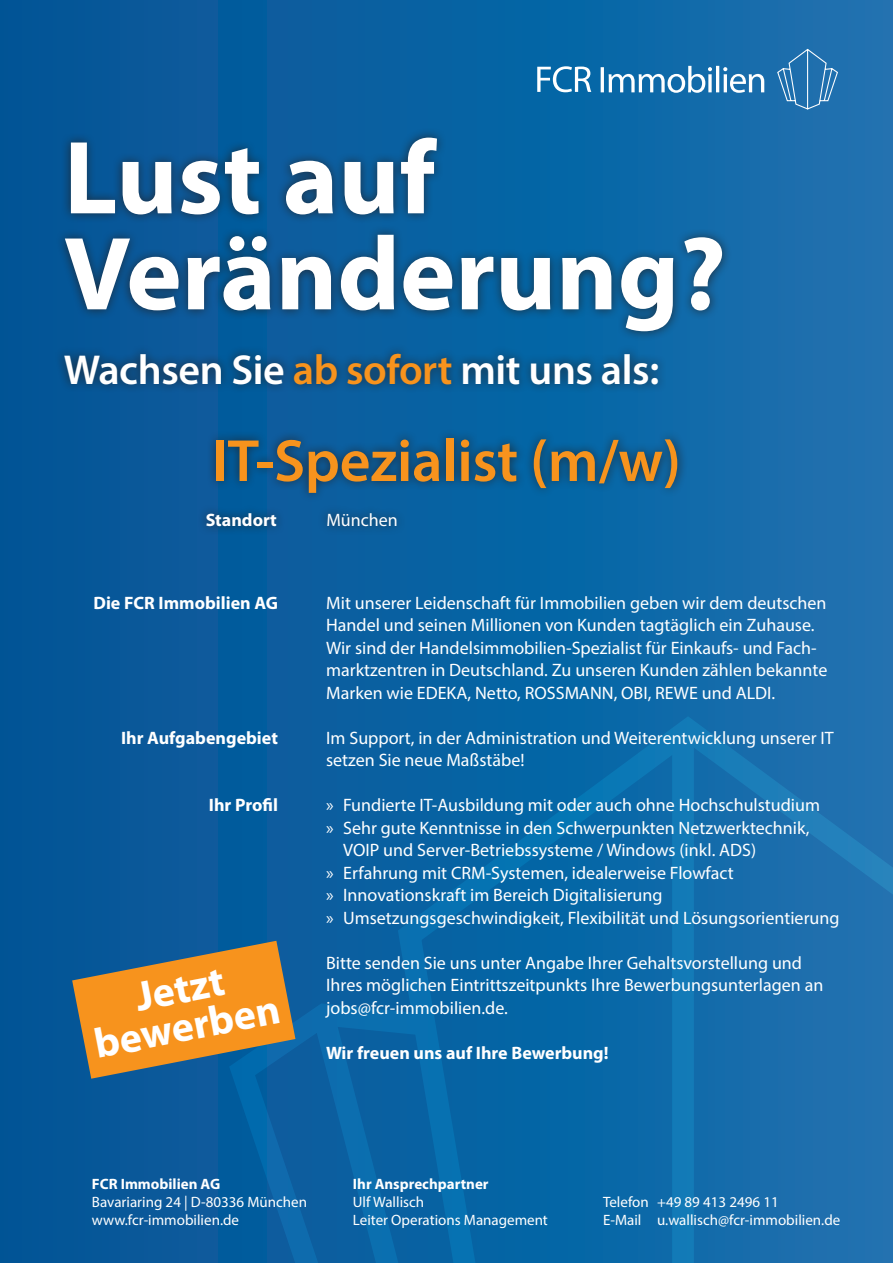
<style>
.page{position:relative;width:893px;height:1263px;background:#fff}
.page>*{position:absolute;margin:0;border:0;box-sizing:border-box;transform-origin:0 0}
.t1{font:700 105px/96px "Myriad Pro";color:#fff}
.t2{font:600 60px "Myriad Pro";letter-spacing:-.005em;color:#f7931d}
.t3{font:600 42px "Myriad Pro";letter-spacing:-.01em;color:#fff}
.t4{font:700 42px "Myriad Pro";color:#fff}
.t5{font:18px/22.5px "Myriad Pro";color:#fff}
.t6{font:700 18px "Myriad Pro";color:#fff}
.t7{font:15px "Myriad Pro";color:#fff}
.t8{font:700 15px "Myriad Pro";color:#fff}
.s1{color:#f7931d}
</style>
<div class="page">
<div style="left:0;top:0;width:893px;height:1263px;background:linear-gradient(to right,#005395,#1871b0)"></div>
<svg style="left:386px;top:715px;width:507px;height:548px;background:#106aa9"></svg>
<div style="left:848px;top:992px;width:45px;height:271px;background:#2271b0"></div>
<svg style="left:228px;top:992px;width:300px;height:271px;background:#0863a4"></svg>
<div style="left:672px;top:736px;width:22px;height:527px;background:#127ab7"></div>
<div style="left:55px;top:344px;width:632px;height:192px;background:#231f20;opacity:.75"></div>
<div style="left:56px;top:128px;width:676px;height:213px;background:#231f20;opacity:.75"></div>
<svg style="left:72px;top:941px;width:223px;height:138px;background:#a98046"></svg>
<svg style="left:601px;top:66px;width:163px;height:27px"></svg>
<svg style="left:537px;top:66px;width:54px;height:26px"></svg>
<svg style="left:776px;top:49px;width:62px;height:60px;background:#367eb6"></svg>
<p class="t1" style="left:64px;top:126px;width:664px">Lust auf<br>Veränderung?</p>
<p class="t3" style="left:64px;top:343px;width:597px">Wachsen Sie <span class="s1">ab sofort</span> mit uns als:</p>
<p class="t2" style="left:212px;top:423px;width:470px">IT-Spezialist (m/w)</p>
<p class="t6" style="left:206px;top:508px;width:73px">Standort</p>
<p class="t5" style="left:326px;top:508px;width:73px">München</p>
<p class="t6" style="left:93px;top:591px;width:186px">Die FCR Immobilien AG</p>
<p class="t6" style="left:121px;top:726px;width:158px">Ihr Aufgabengebiet</p>
<p class="t6" style="left:209px;top:793px;width:71px">Ihr Profil</p>
<p class="t4" style="left:130px;top:970px;width:91px;rotate:-11deg">Jetzt</p>
<p class="t4" style="left:89px;top:1017px;width:190px;rotate:-11deg">bewerben</p>
<p class="t5" style="left:326px;top:591px;width:502px">Mit unserer Leidenschaft für Immobilien geben wir dem deutschen<br>Handel und seinen Millionen von Kunden tagtäglich ein Zuhause.</p>
<p class="t5" style="left:326px;top:636px;width:503px">Wir sind der Handelsimmobilien-Spezialist für Einkaufs- und Fach&shy;marktzentren in Deutschland. Zu unseren Kunden zählen bekannte<br>Marken wie EDEKA, Netto, ROSSMANN, OBI, REWE und ALDI.</p>
<p class="t5" style="left:326px;top:726px;width:509px">Im Support, in der Administration und Weiterentwicklung unserer IT setzen Sie neue Maßstäbe!</p>
<p class="t5" style="left:326px;top:794px;width:495px">» Fundierte IT-Ausbildung mit oder auch ohne Hochschulstudium</p>
<p class="t5" style="left:343px;top:816px;width:468px;text-indent:-17px">» Sehr gute Kenntnisse in den Schwerpunkten Netzwerktechnik,<br>VOIP und Server-Betriebssysteme / Windows (inkl. ADS)</p>
<p class="t5" style="left:326px;top:861px;width:409px">» Erfahrung mit CRM-Systemen, idealerweise Flowfact</p>
<p class="t5" style="left:326px;top:884px;width:338px">» Innovationskraft im Bereich Digitalisierung</p>
<p class="t5" style="left:326px;top:906px;width:515px">» Umsetzungsgeschwindigkeit, Flexibilität und Lösungsorientierung</p>
<p class="t5" style="left:326px;top:951px;width:477px">Bitte senden Sie uns unter Angabe Ihrer Gehaltsvorstellung und</p>
<p class="t5" style="left:326px;top:974px;width:499px">Ihres möglichen Eintrittszeitpunkts Ihre Bewerbungsunterlagen an jobs@fcr-immobilien.de.</p>
<p class="t6" style="left:326px;top:1041px;width:284px">Wir freuen uns auf Ihre Bewerbung!</p>
<p class="t8" style="left:92px;top:1174px;width:130px">FCR Immobilien AG</p>
<p class="t7" style="left:92px;top:1193px;width:217px">Bavariaring 24 | D-80336 München</p>
<p class="t7" style="left:92px;top:1211px;width:149px">www.fcr-immobilien.de</p>
<p class="t8" style="left:353px;top:1174px;width:137px">Ihr Ansprechpartner</p>
<p class="t7" style="left:353px;top:1193px;width:73px">Ulf Wallisch</p>
<p class="t7" style="left:353px;top:1211px;width:196px">Leiter Operations Management</p>
<p class="t7" style="left:603px;top:1193px;width:177px">Telefon +49 89 413 2496 11</p>
<p class="t7" style="left:603px;top:1211px;width:239px">E-Mail u.wallisch@fcr-immobilien.de</p>
</div>
